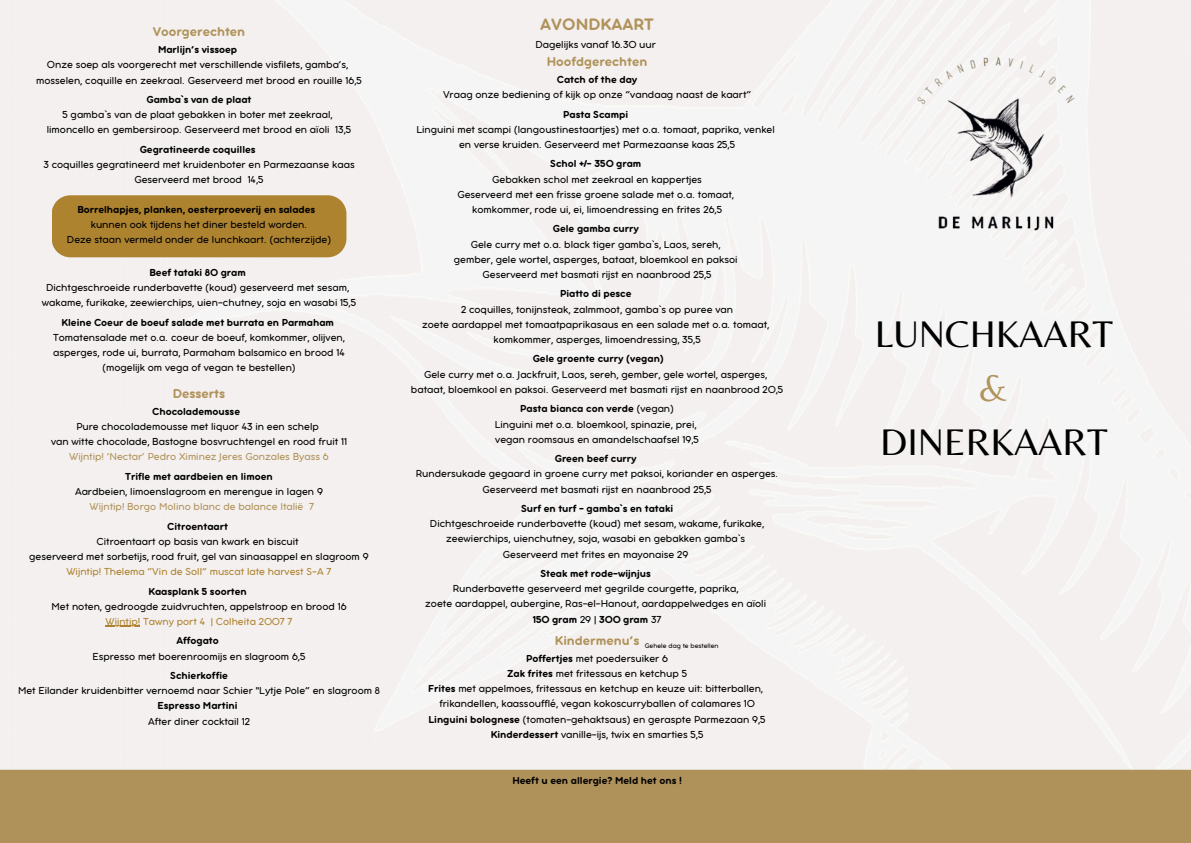
<style>
.page{position:relative;width:1191px;height:843px;background:#fff}
.page>*{position:absolute;margin:0;border:0;box-sizing:border-box;transform-origin:0 0}
.t1{font:38.6px/54px "Belleza";color:#000;text-align:center}
.t2{font:18px "Aristotelica Pro Tx Bld";color:#af935a}
.t3{font:14px "Aristotelica Pro Tx Bld";color:#af935a}
.t4{font:11px/15.2px "Aristotelica Pro Tx";color:#000;text-align:center}
.t5{font:11px/19.2px "Aristotelica Pro Tx";color:#ad8330;text-align:center}
.t6{font:11px "Aristotelica Pro Tx Bld";color:#000}
.t7{font:11px "Aristotelica Pro Tx";color:#af935a}
.t8{font:7.1px "Aristotelica Pro Tx";color:#000}
.s1{font-family:"Aristotelica Pro Tx Bld"}
.s2{color:#af935a}
.s3{font-family:"Aristotelica Pro Tx Bld";color:#000}
</style>
<div class="page">
<img style="left:0;top:0;width:1190px;height:842px">
<div style="left:874px;top:9px;width:234px;height:288px;background:#f5f5f5"></div>
<hr style="left:105px;top:625px;width:35px;height:1px;background:#ad8330">
<div style="left:52px;top:195px;width:294px;height:62px;background:#ad8330"></div>
<h3 class="t3" style="left:153px;top:27px;width:94px">Voorgerechten</h3>
<h3 class="t4" style="left:36px;top:43px;width:327px"><span class="s1">Marlijn’s vissoep<br></span>Onze soep als voorgerecht met verschillende visfilets, gamba’s, mosselen, coquille en zeekraal. Geserveerd met brood en rouille 16,5</h3>
<h3 class="t4" style="left:47px;top:92px;width:306px"><span class="s1">Gamba`s van de plaat<br></span>5 gamba`s van de plaat gebakken in boter met zeekraal, limoncello en gembersiroop. Geserveerd met brood en aïoli 13,5</h3>
<h3 class="t4" style="left:43px;top:142px;width:313px"><span class="s1">Gegratineerde coquilles<br></span>3 coquilles gegratineerd met kruidenboter en Parmezaanse kaas<br>Geserveerd met brood 14,5</h3>
<p class="t4" style="left:67px;top:202px;width:265px"><span class="s1">Borrelhapjes, planken, oesterproeverij en salades </span>kunnen ook tijdens het diner besteld worden.<br>Deze staan vermeld onder de lunchkaart. (achterzijde)</p>
<h3 class="t4" style="left:42px;top:265px;width:316px"><span class="s1">Beef tataki 80 gram<br></span>Dichtgeschroeide runderbavette (koud) geserveerd met sesam, wakame, furikake, zeewierchips, uien-chutney, soja en wasabi 15,5</h3>
<h3 class="t4" style="left:53px;top:315px;width:293px"><span class="s1">Kleine Coeur de boeuf salade met burrata en Parmaham </span>Tomatensalade met o.a. coeur de boeuf, komkommer, olijven, asperges, rode ui, burrata, Parmaham balsamico en brood 14 (mogelijk om vega of vegan te bestellen)</h3>
<h3 class="t3" style="left:173px;top:389px;width:54px">Desserts</h3>
<h3 class="t4" style="left:51px;top:404px;width:297px"><span class="s1">Chocolademousse<br></span>Pure chocolademousse met liquor 43 in een schelp<br>van witte chocolade, Bastogne bosvruchtengel en rood fruit 11<br><span class="s2">Wijntip! ‘Nectar’ Pedro Ximinez Jeres Gonzales Byass 6</span></h3>
<h3 class="t4" style="left:75px;top:469px;width:249px"><span class="s1">Trifle met aardbeien en limoen<br></span>Aardbeien, limoenslagroom en merengue in lagen 9<br><span class="s2">Wijntip! Borgo Molino blanc de balance Italië</span></h3>
<h3 class="t7" style="left:309px;top:503px;width:6px">7</h3>
<h3 class="t4" style="left:29px;top:519px;width:341px"><span class="s1">Citroentaart<br></span>Citroentaart op basis van kwark en biscuit<br>geserveerd met sorbetijs, rood fruit, gel van sinaasappel en slagroom 9</h3>
<h3 class="t5" style="left:66px;top:563px;width:266px">Wijntip! Thelema “Vin de Soll” muscat late harvest S-A 7<br><span class="s3">Kaasplank 5 soorten</span></h3>
<h3 class="t4" style="left:51px;top:599px;width:296px">Met noten, gedroogde zuidvruchten, appelstroop en brood 16</h3>
<h3 class="t5" style="left:105px;top:612px;width:188px">Wijntip! Tawny port 4 | Colheita 2007 7<br><span class="s3">Affogato</span></h3>
<h3 class="t4" style="left:93px;top:649px;width:214px">Espresso met boerenroomijs en slagroom 6,5</h3>
<h2 class="t4" style="left:18px;top:668px;width:363px"><span class="s1">Schierkoffie<br></span>Met Eilander kruidenbitter vernoemd naar Schier "Lytje Pole” en slagroom 8<br><span class="s1">Espresso Martini<br></span>After diner cocktail 12</h2>
<h3 class="t2" style="left:540px;top:18px;width:115px">AVONDKAART</h3>
<h3 class="t4" style="left:535px;top:38px;width:122px">Dagelijks vanaf 16.30 uur</h3>
<h3 class="t3" style="left:546px;top:57px;width:102px">Hoofdgerechten</h3>
<h3 class="t4" style="left:443px;top:73px;width:310px"><span class="s1">Catch of the day<br></span>Vraag onze bediening of kijk op onze “vandaag naast de kaart”</h3>
<h3 class="t4" style="left:416px;top:107px;width:360px"><span class="s1">Pasta Scampi<br></span>Linguini met scampi (langoustinestaartjes) met o.a. tomaat, paprika, venkel en verse kruiden. Geserveerd met Parmezaanse kaas 25,5</h3>
<h3 class="t4" style="left:457px;top:157px;width:278px"><span class="s1">Schol +/- 350 gram<br></span>Gebakken schol met zeekraal en kappertjes<br>Geserveerd met een frisse groene salade met o.a. tomaat, komkommer, rode ui, ei, limoendressing en frites 26,5</h3>
<h3 class="t4" style="left:454px;top:222px;width:285px"><span class="s1">Gele gamba curry<br></span>Gele curry met o.a. black tiger gamba`s, Laos, sereh, gember, gele wortel, asperges, bataat, bloemkool en paksoi Geserveerd met basmati rijst en naanbrood 25,5</h3>
<h3 class="t4" style="left:422px;top:287px;width:349px"><span class="s1">Piatto di pesce<br></span>2 coquilles, tonijnsteak, zalmmoot, gamba`s op puree van<br>zoete aardappel met tomaatpaprikasaus en een salade met o.a. tomaat, komkommer, asperges, limoendressing, 35,5</h3>
<h3 class="t4" style="left:411px;top:352px;width:374px"><span class="s1">Gele groente curry (vegan)<br></span>Gele curry met o.a. Jackfruit, Laos, sereh, gember, gele wortel, asperges, bataat, bloemkool en paksoi. Geserveerd met basmati rijst en naanbrood 20,5</h3>
<h3 class="t4" style="left:494px;top:402px;width:206px"><span class="s1">Pasta bianca con verde</span> (vegan)<br>Linguini met o.a. bloemkool, spinazie, prei, vegan roomsaus en amandelschaafsel 19,5</h3>
<h3 class="t4" style="left:416px;top:451px;width:364px"><span class="s1">Green beef curry<br></span>Rundersukade gegaard in groene curry met paksoi, koriander en asperges.<br>Geserveerd met basmati rijst en naanbrood 25,5</h3>
<h3 class="t4" style="left:430px;top:501px;width:336px"><span class="s1">Surf en turf – gamba`s en tataki<br></span>Dichtgeschroeide runderbavette (koud) met sesam, wakame, furikake, zeewierchips, uienchutney, soja, wasabi en gebakken gamba`s Geserveerd met frites en mayonaise 29</h3>
<h3 class="t4" style="left:425px;top:566px;width:342px"><span class="s1">Steak met rode-wijnjus<br></span>Runderbavette geserveerd met gegrilde courgette, paprika,<br>zoete aardappel, aubergine, Ras-el-Hanout, aardappelwedges en aïoli <span class="s1">150 gram</span> 29 | <span class="s1">300 gram</span> 37</h3>
<h3 class="t3" style="left:554px;top:635px;width:86px">Kindermenu’s</h3>
<h3 class="t4" style="left:428px;top:651px;width:339px"><span class="s1">Poffertjes</span> met poedersuiker 6<br><span class="s1">Zak frites</span> met fritessaus en ketchup 5<br><span class="s1">Frites</span> met appelmoes, fritessaus en ketchup en keuze uit: bitterballen, frikandellen, kaassoufflé, vegan kokoscurryballen of calamares 10<br><span class="s1">Linguini bolognese</span> (tomaten-gehaktsaus) en geraspte Parmezaan 9,5<br><span class="s1">Kinderdessert</span> vanille-ijs, twix en smarties 5,5</h3>
<h3 class="t6" style="left:512px;top:776px;width:171px">Heeft u een allergie? Meld het ons !</h3>
<h1 class="t8" style="left:645px;top:643px;width:75px">Gehele dag te bestellen</h1>
<p class="t1" style="left:874px;top:307px;width:240px">LUNCHKAART <span class="s2">&amp;<br></span>DINERKAART</p>
</div>
